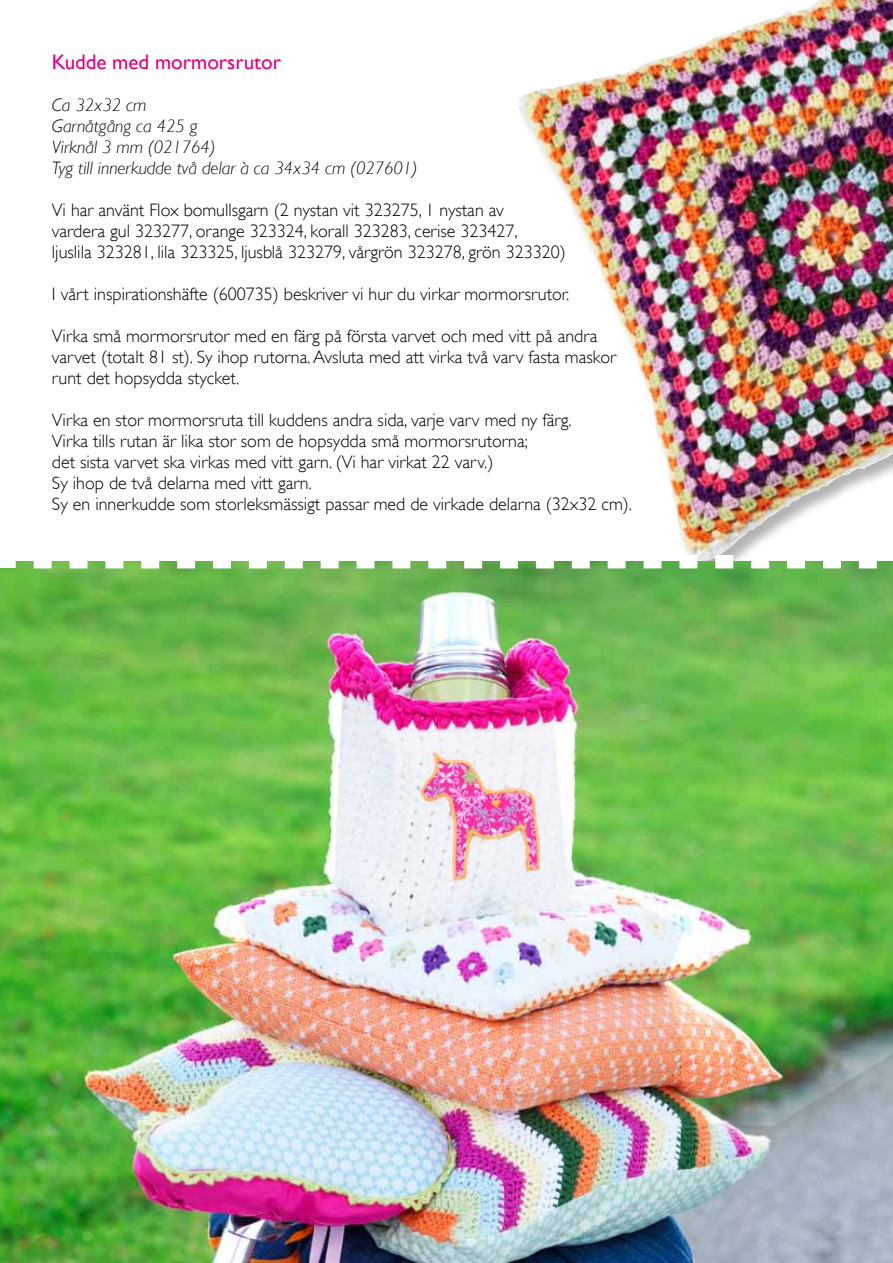
<style>
.page{position:relative;width:893px;height:1263px;background:#fff}
.page>*{position:absolute;margin:0;border:0;box-sizing:border-box;transform-origin:0 0}
.t1{font:21px "Gill Sans";color:#e5007c}
.t2{font:300 18px/21px "Gill Sans";color:#000}
.t3{font:italic 300 18px/21px "Gill Sans";color:#000}
</style>
<div class="page">
<div style="left:518px;top:0;width:375px;height:582px;background:#000;opacity:.3"></div>
<img style="left:518px;top:0;width:300px;height:548px">
<img style="left:0;top:548px;width:893px;height:715px">
<img style="left:0;top:569px;width:32px;height:694px">
<p class="t1" style="left:52px;top:49px;width:231px">Kudde med mormorsrutor</p>
<p class="t3" style="left:52px;top:94px;width:367px">Ca 32x32 cm<br>Garnåtgång ca 425 g<br>Virknål 3 mm (021764)<br>Tyg till innerkudde två delar à ca 34x34 cm (027601)</p>
<p class="t2" style="left:52px;top:199px;width:515px">Vi har använt Flox bomullsgarn (2 nystan vit 323275, 1 nystan av<br>vardera gul 323277, orange 323324, korall 323283, cerise 323427,<br>ljuslila 323281, lila 323325, ljusblå 323279, vårgrön 323278, grön 323320)</p>
<p class="t2" style="left:52px;top:283px;width:519px">I vårt inspirationshäfte (600735) beskriver vi hur du virkar mormorsrutor.</p>
<p class="t2" style="left:52px;top:325px;width:566px">Virka små mormorsrutor med en färg på första varvet och med vitt på andra varvet (totalt 81 st). Sy ihop rutorna. Avsluta med att virka två varv fasta maskor runt det hopsydda stycket.</p>
<p class="t2" style="left:52px;top:409px;width:582px">Virka en stor mormorsruta till kuddens andra sida, varje varv med ny färg.<br>Virka tills rutan är lika stor som de hopsydda små mormorsrutorna;<br>det sista varvet ska virkas med vitt garn. (Vi har virkat 22 varv.)<br>Sy ihop de två delarna med vitt garn.<br>Sy en innerkudde som storleksmässigt passar med de virkade delarna (32x32 cm).</p>
</div>
